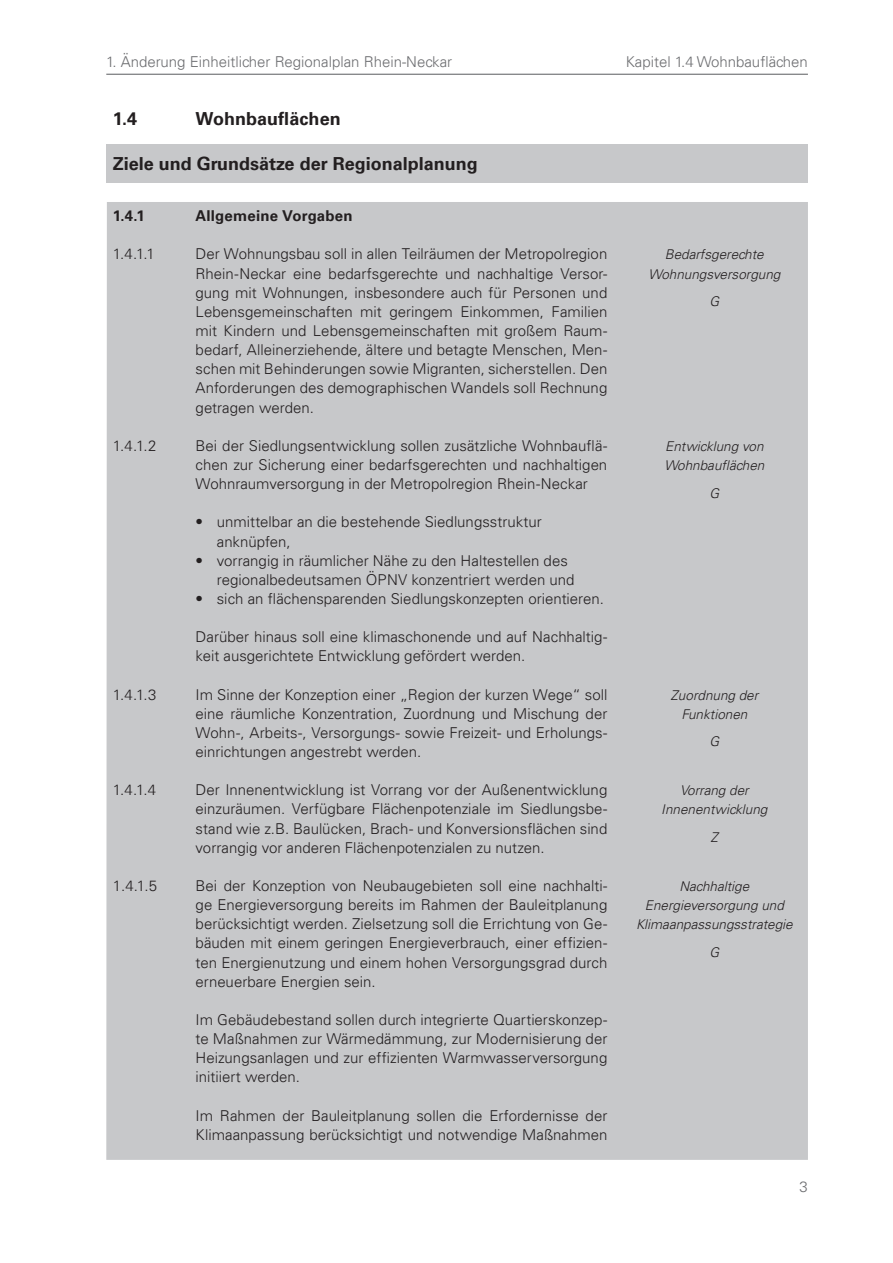
<style>
.page{position:relative;width:893px;height:1263px;background:#fff}
.page>*{position:absolute;margin:0;border:0;box-sizing:border-box;transform-origin:0 0}
.t1{font:700 18px "Univers LT";color:#231f20}
.t2{font:300 15px/19.2px "Univers LT";color:#231f20;text-align:justify}
.t3{font:300 15px "Univers LT";color:#6c6d70}
.t4{font:700 15px "Univers LT";letter-spacing:.01em;color:#231f20}
.t5{font:italic 300 13.5px/19.2px "Univers LT";color:#231f20;text-align:center}
</style>
<div class="page">
<div style="left:106px;top:202px;width:702px;height:958px;background:#c7c8ca"></div>
<hr style="left:106px;top:74px;width:702px;height:1px;background:#6c6d70">
<div style="left:106px;top:145px;width:702px;height:38px;background:#c7c8ca"></div>
<p class="t3" style="left:106px;top:53px;width:347px">1. Änderung Einheitlicher Regionalplan Rhein-Neckar</p>
<p class="t3" style="left:626px;top:53px;width:184px">Kapitel 1.4 Wohnbauflächen</p>
<p class="t1" style="left:113px;top:109px;width:26px">1.4</p>
<p class="t1" style="left:196px;top:109px;width:147px">Wohnbauflächen</p>
<p class="t1" style="left:113px;top:153px;width:367px">Ziele und Grundsätze der Regionalplanung</p>
<p class="t4" style="left:113px;top:207px;width:34px">1.4.1</p>
<p class="t4" style="left:196px;top:207px;width:159px">Allgemeine Vorgaben</p>
<p class="t2" style="left:113px;top:244px;width:44px">1.4.1.1</p>
<p class="t2" style="left:196px;top:244px;width:413px">Der Wohnungsbau soll in allen Teilräumen der Metropolregion Rhein-Neckar eine bedarfsgerechte und nachhaltige Versor&shy;gung mit Wohnungen, insbesondere auch für Personen und Lebensgemeinschaften mit geringem Einkommen, Familien mit Kindern und Lebensgemeinschaften mit großem Raum&shy;bedarf, Alleinerziehende, ältere und betagte Menschen, Men&shy;schen mit Behinderungen sowie Migranten, sicherstellen. Den Anforderungen des demographischen Wandels soll Rechnung getragen werden.</p>
<p class="t2" style="left:113px;top:436px;width:45px">1.4.1.2</p>
<p class="t2" style="left:196px;top:436px;width:413px">Bei der Siedlungsentwicklung sollen zusätzliche Wohnbauflä&shy;chen zur Sicherung einer bedarfsgerechten und nachhaltigen Wohnraumversorgung in der Metropolregion Rhein-Neckar</p>
<p class="t2" style="left:217px;top:512px;width:326px;text-indent:-21px">• unmittelbar an die bestehende Siedlungsstruktur anknüpfen,</p>
<p class="t2" style="left:217px;top:551px;width:359px;text-indent:-21px">• vorrangig in räumlicher Nähe zu den Haltestellen des regionalbedeutsamen ÖPNV konzentriert werden und</p>
<p class="t2" style="left:196px;top:589px;width:410px">• sich an flächensparenden Siedlungskonzepten orientieren.</p>
<p class="t2" style="left:196px;top:627px;width:413px">Darüber hinaus soll eine klimaschonende und auf Nachhaltig&shy;keit ausgerichtete Entwicklung gefördert werden.</p>
<p class="t2" style="left:113px;top:685px;width:45px">1.4.1.3</p>
<p class="t2" style="left:196px;top:685px;width:413px">Im Sinne der Konzeption einer „Region der kurzen Wege“ soll eine räumliche Konzentration, Zuordnung und Mischung der Wohn-, Arbeits-, Versorgungs- sowie Freizeit- und Erholungs&shy;einrichtungen angestrebt werden.</p>
<p class="t2" style="left:113px;top:780px;width:45px">1.4.1.4</p>
<p class="t2" style="left:196px;top:780px;width:413px">Der Innenentwicklung ist Vorrang vor der Außenentwicklung einzuräumen. Verfügbare Flächenpotenziale im Siedlungsbe&shy;stand wie z.B. Baulücken, Brach- und Konversionsflächen sind vorrangig vor anderen Flächenpotenzialen zu nutzen.</p>
<p class="t2" style="left:113px;top:876px;width:46px">1.4.1.5</p>
<p class="t2" style="left:196px;top:876px;width:413px">Bei der Konzeption von Neubaugebieten soll eine nachhalti&shy;ge Energieversorgung bereits im Rahmen der Bauleitplanung berücksichtigt werden. Zielsetzung soll die Errichtung von Ge&shy;bäuden mit einem geringen Energieverbrauch, einer effizien&shy;ten Energienutzung und einem hohen Versorgungsgrad durch erneuerbare Energien sein.</p>
<p class="t2" style="left:196px;top:1010px;width:413px">Im Gebäudebestand sollen durch integrierte Quartierskonzep&shy;te Maßnahmen zur Wärmedämmung, zur Modernisierung der Heizungsanlagen und zur effizienten Warmwasserversorgung initiiert werden.</p>
<p class="t2" style="left:196px;top:1106px;width:413px">Im Rahmen der Bauleitplanung sollen die Erfordernisse der<br>Klimaanpassung berücksichtigt und notwendige Maßnahmen</p>
<p class="t5" style="left:648px;top:245px;width:134px">Bedarfsgerechte<br>Wohnungsversorgung</p>
<p class="t5" style="left:709px;top:292px;width:11px">G</p>
<p class="t5" style="left:664px;top:436px;width:102px;text-align:left">Entwicklung von<br>Wohnbauflächen</p>
<p class="t5" style="left:709px;top:483px;width:11px">G</p>
<p class="t5" style="left:670px;top:685px;width:89px">Zuordnung der<br>Funktionen</p>
<p class="t5" style="left:709px;top:732px;width:11px">G</p>
<p class="t5" style="left:661px;top:781px;width:108px">Vorrang der<br>Innenentwicklung</p>
<p class="t5" style="left:711px;top:828px;width:9px">Z</p>
<p class="t5" style="left:636px;top:876px;width:158px">Nachhaltige<br>Energieversorgung und<br>Klimaanpassungsstrategie</p>
<p class="t5" style="left:709px;top:942px;width:11px">G</p>
<p class="t3" style="left:800px;top:1177px;width:10px">3</p>
</div>
